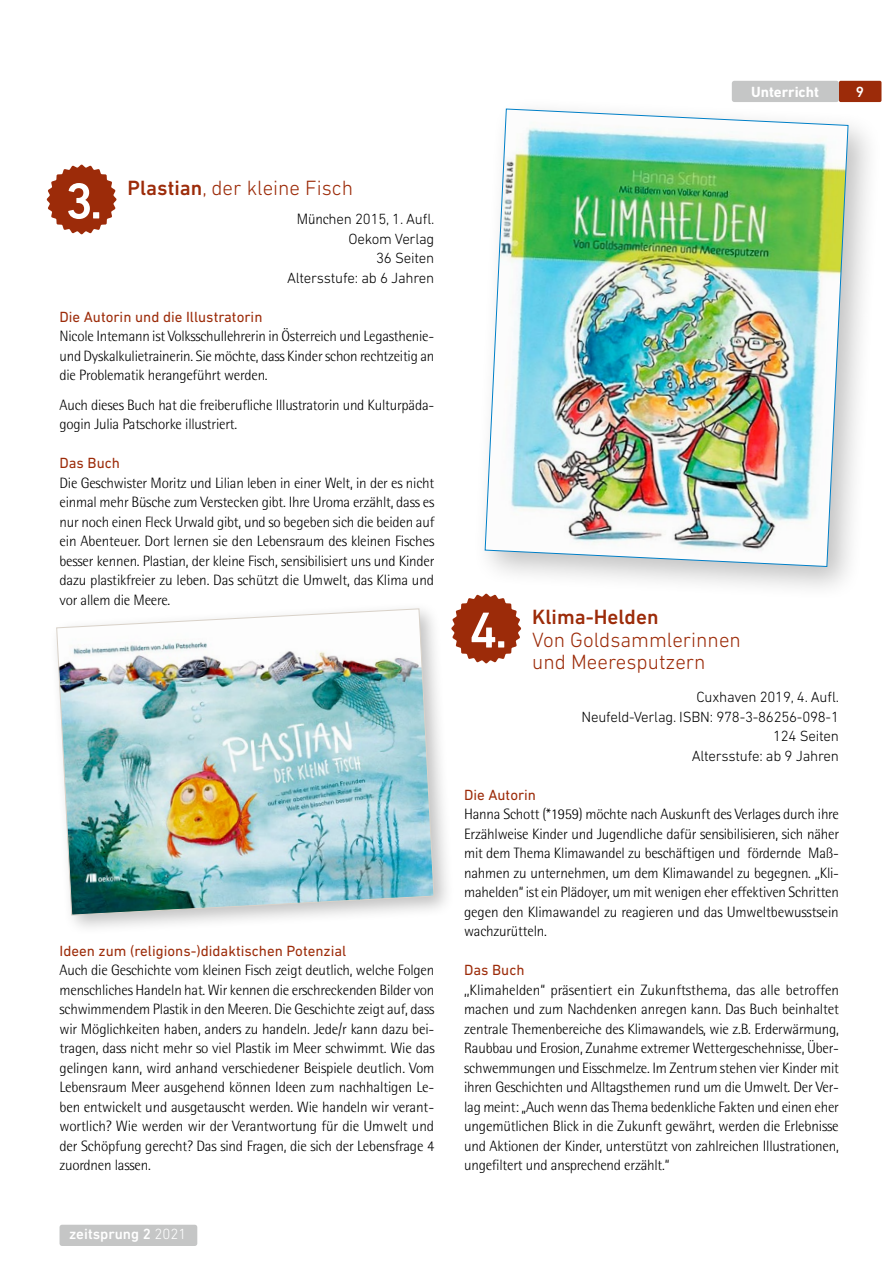
<style>
.page{position:relative;width:893px;height:1263px;background:#fff}
.page>*{position:absolute;margin:0;border:0;box-sizing:border-box;transform-origin:0 0}
.t1{font:500 51.3px "DIN Next LT Pro";color:#fff}
.t2{font:300 21px/22.5px "DIN Next LT Pro";color:#9c2b09}
.t3{font:500 21px "DIN Next LT Pro";color:#9c2b09}
.t4{font:300 15px/19.5px "Rotis Semi Sans Std";letter-spacing:-.015em;color:#000;text-align:justify}
.t5{font:300 15px/19.5px "DIN Next LT Pro";letter-spacing:-.015em;color:#000;text-align:right}
.t6{font:15px "DIN Next LT Pro";color:#9c2b09}
.t7{font:500 15px "DIN Next LT Pro";color:#fff}
.t8{font:700 15px "DIN Next LT Pro";color:#fff}
.s1{font-weight:500}
.s2{font-family:"Rotis Semi Sans Std"}
.s3{font-weight:300}
</style>
<div class="page">
<div style="left:839px;top:81px;width:42px;height:21px;background:#9c2b09;border-radius:2px"></div>
<div style="left:732px;top:81px;width:107px;height:21px;background:#c5c6c6;border-radius:3px"></div>
<svg style="left:47px;top:164px;width:70px;height:70px"></svg>
<svg style="left:456px;top:598px;width:65px;height:65px"></svg>
<div style="left:49px;top:601px;width:407px;height:335px;background:#000;opacity:.25"></div>
<img style="left:56px;top:608px;width:378px;height:307px">
<div style="left:472px;top:96px;width:411px;height:505px;background:#000;opacity:.25"></div>
<img style="left:485px;top:109px;width:363px;height:458px">
<div style="left:60px;top:1225px;width:137px;height:21px;background:#c5c6c6;border-radius:3px"></div>
<p class="t8" style="left:751px;top:83px;width:70px">Unterricht</p>
<p class="t7" style="left:856px;top:83px;width:10px">9</p>
<h2 class="t2" style="left:128px;top:176px;width:227px"><span class="s1">Plastian</span>, der kleine Fisch</h2>
<p class="t5" style="left:287px;top:209px;width:149px"><span class="s2">Münc</span>hen 2015, 1. Aufl.<br>Oekom Verlag<br>36 Seiten<br>Altersstufe: ab 6 Jahren</p>
<p class="t6" style="left:60px;top:308px;width:204px">Die Autorin und die Illustratorin</p>
<p class="t4" style="left:60px;top:326px;width:376px">Nicole Intemann ist Volksschullehrerin in Österreich und Legasthenie&shy;und Dyskalkulietrainerin. Sie möchte, dass Kinder schon rechtzeitig an die Problematik herangeführt werden.</p>
<p class="t4" style="left:60px;top:395px;width:376px">Auch dieses Buch hat die freiberufliche Illustratorin und Kulturpäda&shy;gogin Julia Patschorke illustriert.</p>
<p class="t6" style="left:60px;top:454px;width:62px">Das Buch</p>
<p class="t4" style="left:60px;top:473px;width:376px">Die Geschwister Moritz und Lilian leben in einer Welt, in der es nicht einmal mehr Büsche zum Verstecken gibt. Ihre Uroma erzählt, dass es nur noch einen Fleck Urwald gibt, und so begeben sich die beiden auf ein Abenteuer. Dort lernen sie den Lebensraum des kleinen Fisches besser kennen. Plastian, der kleine Fisch, sensibilisiert uns und Kinder dazu plastikfreier zu leben. Das schützt die Umwelt, das Klima und vor allem die Meere.</p>
<h1 class="t1" style="left:65px;top:171px;width:39px">3.</h1>
<p class="t6" style="left:60px;top:942px;width:288px">Ideen zum (religions-)didaktischen Potenzial</p>
<p class="t4" style="left:60px;top:960px;width:377px">Auch die Geschichte vom kleinen Fisch zeigt deutlich, welche Folgen menschliches Handeln hat. Wir kennen die erschreckenden Bilder von schwimmendem Plastik in den Meeren. Die Geschichte zeigt auf, dass wir Möglichkeiten haben, anders zu handeln. Jede/r kann dazu bei&shy;tragen, dass nicht mehr so viel Plastik im Meer schwimmt. Wie das gelingen kann, wird anhand verschiedener Beispiele deutlich. Vom Lebensraum Meer ausgehend können Ideen zum nachhaltigen Le&shy;ben entwickelt und ausgetauscht werden. Wie handeln wir verant&shy;wortlich? Wie werden wir der Verantwortung für die Umwelt und der Schöpfung gerecht? Das sind Fragen, die sich der Lebensfrage 4 zuordnen lassen.</p>
<p class="t7" style="left:69px;top:1226px;width:119px">zeitsprung 2 <span class="s3">2021</span></p>
<h2 class="t3" style="left:532px;top:605px;width:128px">Klima-Helden</h2>
<h2 class="t2" style="left:532px;top:628px;width:210px">Von Goldsammlerinnen und Meeresputzern</h2>
<p class="t5" style="left:582px;top:687px;width:259px">Cuxhaven 2019, 4. Aufl.<br>Neufeld-Verlag. ISBN: 978-3-86256-098-1<br>124 Seiten<br>Altersstufe: ab 9 Jahren</p>
<p class="t6" style="left:464px;top:786px;width:73px">Die Autorin</p>
<p class="t4" style="left:464px;top:804px;width:377px">Hanna Schott (*1959) möchte nach Auskunft des Verlages durch ihre Erzählweise Kinder und Jugendliche dafür sensibilisieren, sich näher mit dem Thema Klimawandel zu beschäftigen und fördernde Maß&shy;nahmen zu unternehmen, um dem Klimawandel zu begegnen. ,,Kli&shy;mahelden“ ist ein Plädoyer, um mit wenigen eher effektiven Schritten gegen den Klimawandel zu reagieren und das Umweltbewusstsein wachzurütteln.</p>
<p class="t6" style="left:464px;top:961px;width:62px">Das Buch</p>
<p class="t4" style="left:464px;top:980px;width:377px">,,Klimahelden“ präsentiert ein Zukunftsthema, das alle betroffen machen und zum Nachdenken anregen kann. Das Buch beinhaltet zentrale Themenbereiche des Klimawandels, wie z.B. Erderwärmung, Raubbau und Erosion, Zunahme extremer Wettergeschehnisse, Über&shy;schwemmungen und Eisschmelze. Im Zentrum stehen vier Kinder mit ihren Geschichten und Alltagsthemen rund um die Umwelt. Der Ver&shy;lag meint: „Auch wenn das Thema bedenkliche Fakten und einen eher ungemütlichen Blick in die Zukunft gewährt, werden die Erlebnisse und Aktionen der Kinder, unterstützt von zahlreichen Illustrationen, ungefiltert und ansprechend erzählt.“</p>
<h1 class="t1" style="left:469px;top:600px;width:40px">4.</h1>
</div>
